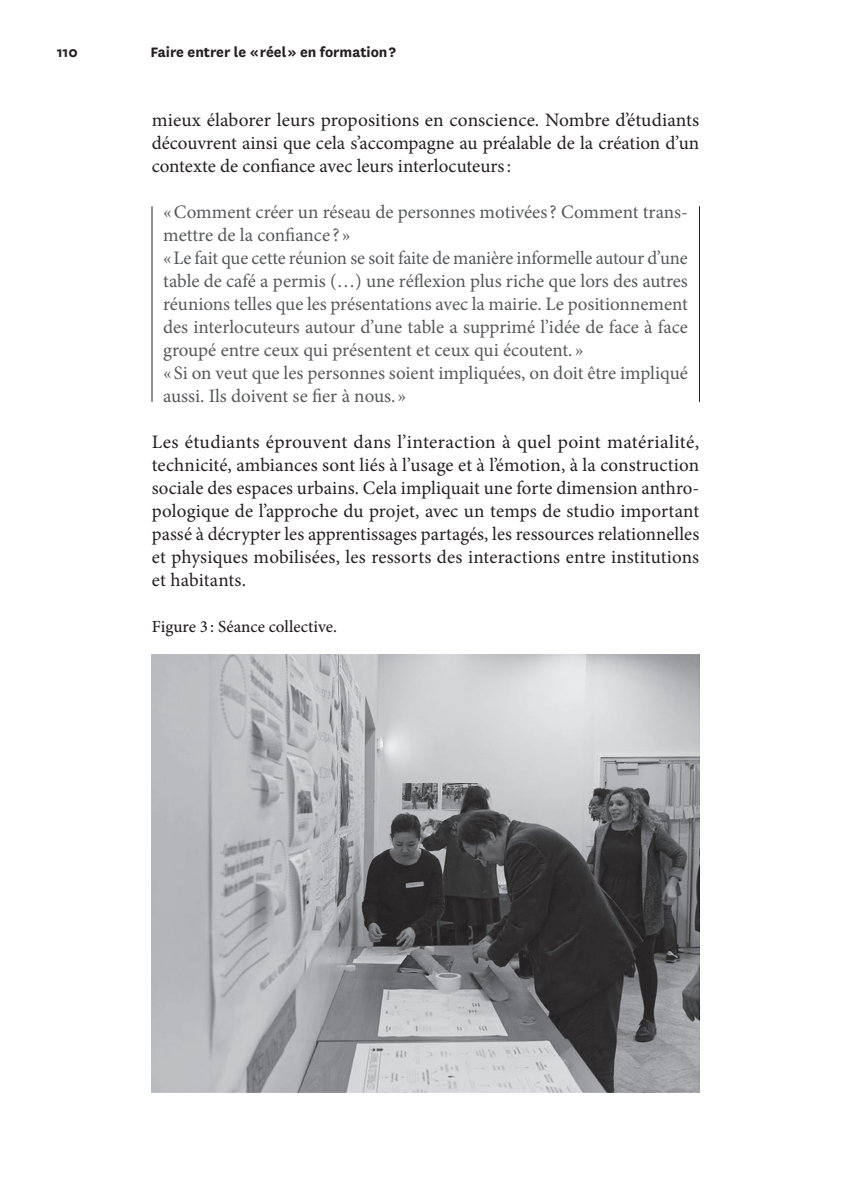
<style>
.page{position:relative;width:851px;height:1191px;background:#fff}
.page>*{position:absolute;margin:0;border:0;box-sizing:border-box;transform-origin:0 0}
.t1{font:19px/23px "Minion Pro";color:#231f20;text-align:justify}
.t2{font:19px/23px "Minion Pro";color:#57585a}
.t3{font:500 17px "Minion Pro";color:#231f20}
.t4{font:700 16px "National";color:#231f20}
</style>
<div class="page">
<img style="left:152px;top:655px;width:547px;height:437px">
<hr style="left:152px;top:206px;width:1px;height:196px;background:#231f20">
<hr style="left:699px;top:206px;width:1px;height:196px;background:#231f20">
<p class="t4" style="left:57px;top:46px;width:23px">110</p>
<p class="t4" style="left:150px;top:46px;width:247px">Faire entrer le «-réel-» en formation-?</p>
<p class="t1" style="left:152px;top:110px;width:549px">mieux élaborer leurs propositions en conscience. Nombre d’étudiants découvrent ainsi que cela s’accompagne au préalable de la création d’un contexte de confiance avec leurs interlocuteurs :</p>
<p class="t2" style="left:163px;top:202px;width:526px">« Comment créer un réseau de personnes motivées ? Comment trans&shy;mettre de la confiance ? »<br>« Le fait que cette réunion se soit faite de manière informelle autour d’une table de café a permis (…) une réflexion plus riche que lors des autres réunions telles que les présentations avec la mairie. Le positionnement des interlocuteurs autour d’une table a supprimé l’idée de face à face groupé entre ceux qui présentent et ceux qui écoutent. »<br>« Si on veut que les personnes soient impliquées, on doit être impliqué aussi. Ils doivent se fier à nous. »</p>
<p class="t1" style="left:152px;top:432px;width:549px">Les étudiants éprouvent dans l’interaction à quel point matérialité, technicité, ambiances sont liés à l’usage et à l’émotion, à la construction sociale des espaces urbains. Cela impliquait une forte dimension anthro&shy;pologique de l’approche du projet, avec un temps de studio important passé à décrypter les apprentissages partagés, les ressources relationnelles et physiques mobilisées, les ressorts des interactions entre institutions et habitants.</p>
<p class="t3" style="left:152px;top:619px;width:187px">Figure 3 : Séance collective.</p>
</div>
